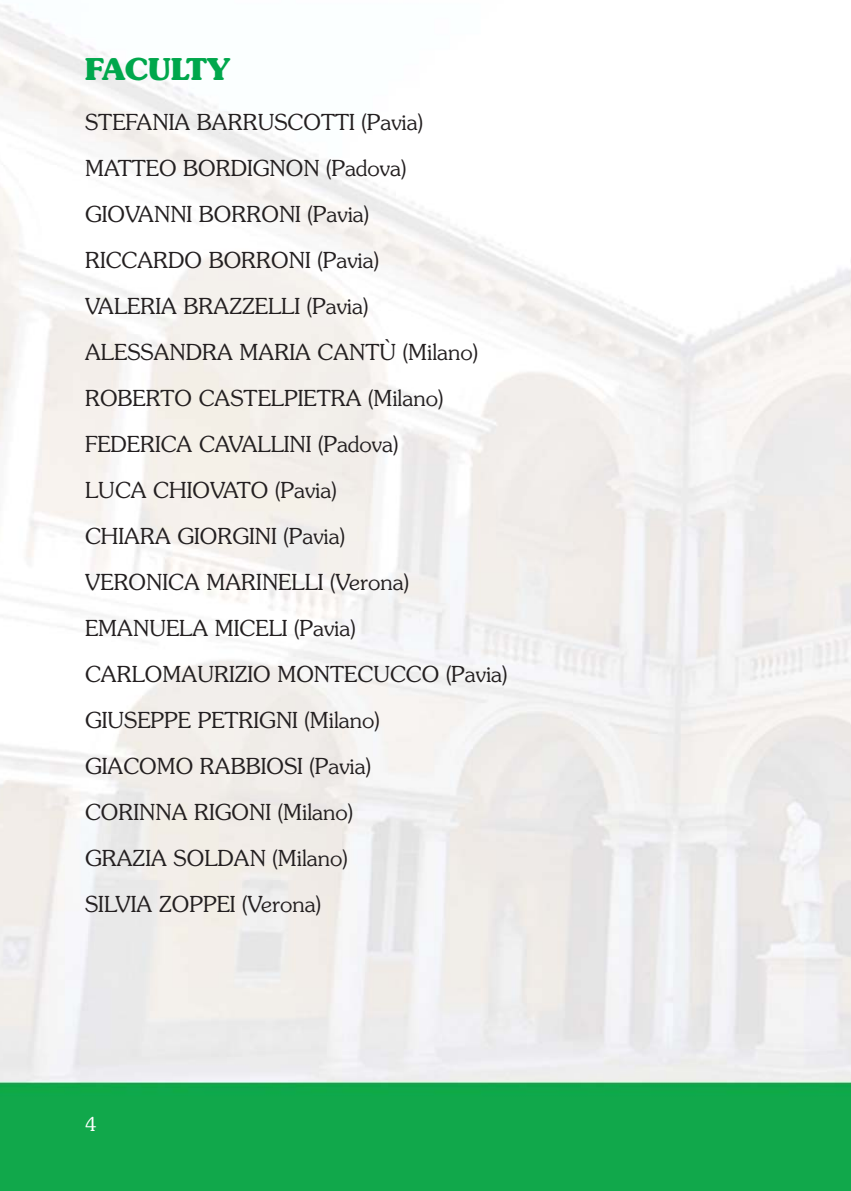
<style>
.page{position:relative;width:851px;height:1191px;background:#fff}
.page>*{position:absolute;margin:0;border:0;box-sizing:border-box;transform-origin:0 0}
.t1{font:700 30px "Souvenir";color:#00a74c}
.t2{font:300 22px/46px "Souvenir";color:#231f20}
.t3{font:300 19px "Souvenir";color:#fff}
</style>
<div class="page">
<img style="left:0;top:5px;width:850px;height:1186px">
<h1 class="t1" style="left:85px;top:57px;width:146px">FACULTY</h1>
<p class="t2" style="left:85px;top:101px;width:424px">STEFANIA BARRUSCOTTI (Pavia)<br>MATTEO BORDIGNON (Padova)<br>GIOVANNI BORRONI (Pavia)<br>RICCARDO BORRONI (Pavia)<br>VALERIA BRAZZELLI (Pavia)<br>ALESSANDRA MARIA CANTÙ (Milano)<br>ROBERTO CASTELPIETRA (Milano)<br>FEDERICA CAVALLINI (Padova)<br>LUCA CHIOVATO (Pavia)<br>CHIARA GIORGINI (Pavia)<br>VERONICA MARINELLI (Verona)<br>EMANUELA MICELI (Pavia)<br>CARLOMAURIZIO MONTECUCCO (Pavia)<br>GIUSEPPE PETRIGNI (Milano)<br>GIACOMO RABBIOSI (Pavia)<br>CORINNA RIGONI (Milano)<br>GRAZIA SOLDAN (Milano)<br>SILVIA ZOPPEI (Verona)</p>
<p class="t3" style="left:85px;top:1116px;width:13px">4</p>
</div>
